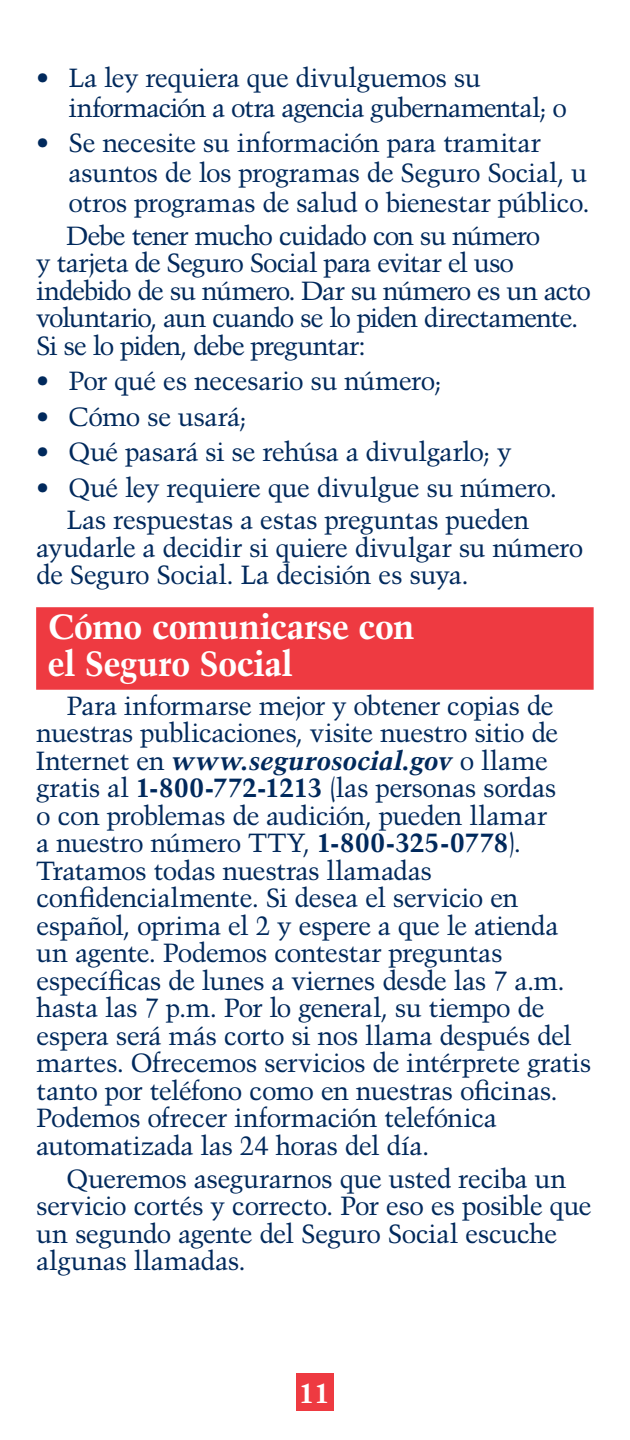
<style>
.page{position:relative;width:630px;height:1440px;background:#fff}
.page>*{position:absolute;margin:0;border:0;box-sizing:border-box;transform-origin:0 0}
.Header1_2lines{font:700 35px/37.5px "Trump Mediaeval";letter-spacing:-.025em;color:#fff}
.t1{font:700 27.5px "Trump Mediaeval";color:#fff}
.paragraph_format{font:26.25px/27.5px "Trump Mediaeval";letter-spacing:-.025em;color:#00295c}
.paragraph_format-2{font:26.25px/27.5px "Trump Mediaeval";letter-spacing:-.045em;color:#00295c}
.s1{font-weight:700;font-style:italic}
.s2{font-weight:700}
</style>
<div class="page">
<div style="left:36px;top:607px;width:558px;height:83px;background:#ee3a41"></div>
<div style="left:296px;top:1373px;width:38px;height:38px;background:#ee3a41"></div>
<p class="paragraph_format" style="left:69px;top:62px;width:500px;line-height:30px;text-indent:-32px">• La ley requiera que divulguemos su información a otra agencia gubernamental; o</p>
<p class="paragraph_format" style="left:69px;top:128px;width:523px;line-height:30px;text-indent:-32px">• Se necesite su información para tramitar asuntos de los programas de Seguro Social, u otros programas de salud o bienestar público.</p>
<p class="paragraph_format-2" style="left:36px;top:222px;width:556px;text-indent:30px">Debe tener mucho cuidado con su número<br>y tarjeta de Seguro Social para evitar el uso indebido de su número. Dar su número es un acto voluntario, aun cuando se lo piden directamente.<br>Si se lo piden, debe preguntar:</p>
<p class="paragraph_format" style="left:36px;top:367px;width:407px">• Por qué es necesario su número;</p>
<p class="paragraph_format" style="left:36px;top:402px;width:212px">• Cómo se usará;</p>
<p class="paragraph_format" style="left:36px;top:438px;width:477px">• Qué pasará si se rehúsa a divulgarlo; y</p>
<p class="paragraph_format" style="left:36px;top:473px;width:523px">• Qué ley requiere que divulgue su número.</p>
<p class="paragraph_format" style="left:36px;top:506px;width:549px;text-indent:30px">Las respuestas a estas preguntas pueden ayudarle a decidir si quiere divulgar su número de Seguro Social. La decisión es suya.</p>
<h1 class="Header1_2lines" style="left:47px;top:607px;width:369px">Cómo comunicarse con el Seguro Social</h1>
<p class="paragraph_format" style="left:36px;top:692px;width:557px;text-indent:30px">Para informarse mejor y obtener copias de nuestras publicaciones, visite nuestro sitio de Internet en <span class="s1">www.segurosocial.gov</span> o llame gratis al <span class="s2">1-800-772-1213</span> (las personas sordas<br>o con problemas de audición, pueden llamar<br>a nuestro número TTY, <span class="s2">1-800-325-0778</span>).<br>Tratamos todas nuestras llamadas confidencialmente. Si desea el servicio en español, oprima el 2 y espere a que le atienda un agente. Podemos contestar preguntas específicas de lunes a viernes desde las 7 a.m. hasta las 7 p.m. Por lo general, su tiempo de espera será más corto si nos llama después del martes. Ofrecemos servicios de intérprete gratis tanto por teléfono como en nuestras oficinas.<br>Podemos ofrecer información telefónica automatizada las 24 horas del día.</p>
<p class="paragraph_format" style="left:36px;top:1164px;width:557px;text-indent:30px">Queremos asegurarnos que usted reciba un servicio cortés y correcto. Por eso es posible que un segundo agente del Seguro Social escuche algunas llamadas.</p>
<p class="t1" style="left:299px;top:1376px;width:32px">11</p>
</div>
